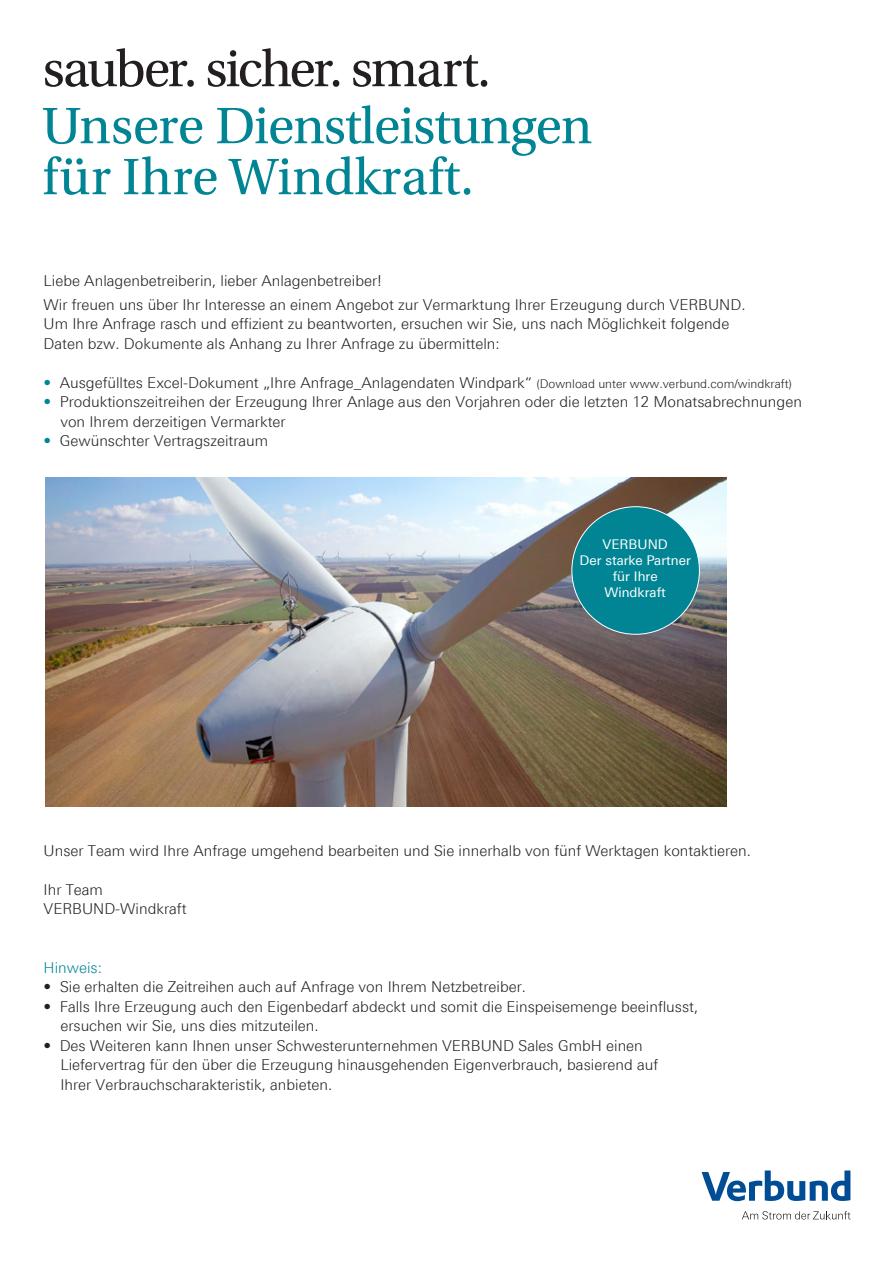
<style>
.page{position:relative;width:893px;height:1263px;background:#fff}
.page>*{position:absolute;margin:0;border:0;box-sizing:border-box;transform-origin:0 0}
.t1{font:54px/51px "Utopia Std";letter-spacing:-.015em;color:#018594}
.t2{font:54px "Utopia Std";letter-spacing:-.035em;color:#231f20}
.t3{font:300 15px/19.5px "Linotype Univers 330";color:#231f20}
.t4{font:300 15px "Linotype Univers 330";color:#018594}
.t5{font:13.35px/16px "Linotype Univers 430";color:#fff;text-align:center}
.s1{color:#018594}
.s2{font-size:12px}
</style>
<div class="page">
<svg style="left:702px;top:1170px;width:148px;height:31px"></svg>
<svg style="left:742px;top:1211px;width:108px;height:8px"></svg>
<img style="left:46px;top:477px;width:680px;height:329px">
<div style="left:572px;top:507px;width:127px;height:127px;background:#018594;border-radius:50%"></div>
<h1 class="t2" style="left:43px;top:40px;width:450px">sauber. sicher. smart.</h1>
<h1 class="t1" style="left:43px;top:101px;width:551px">Unsere Dienstleistungen für Ihre Windkraft.</h1>
<p class="t3" style="left:44px;top:268px;width:703px;line-height:24px">Liebe Anlagenbetreiberin, lieber Anlagenbetreiber!<br>Wir freuen uns über Ihr Interesse an einem Angebot zur Vermarktung Ihrer Erzeugung durch VERBUND.</p>
<p class="t3" style="left:44px;top:314px;width:687px">Um Ihre Anfrage rasch und effizient zu beantworten, ersuchen wir Sie, uns nach Möglichkeit folgende<br>Daten bzw. Dokumente als Anhang zu Ihrer Anfrage zu übermitteln:</p>
<p class="t3" style="left:44px;top:372px;width:750px"><span class="s1">•</span> Ausgefülltes Excel-Dokument „Ihre Anfrage_Anlagendaten Windpark“ <span class="s2">(Download unter www.verbund.com/windkraft)</span></p>
<p class="t3" style="left:60px;top:392px;width:743px;text-indent:-17px"><span class="s1">•</span> Produktionszeitreihen der Erzeugung Ihrer Anlage aus den Vorjahren oder die letzten 12 Monatsabrechnungen von Ihrem derzeitigen Vermarkter</p>
<p class="t3" style="left:44px;top:431px;width:226px"><span class="s1">•</span> Gewünschter Vertragszeitraum</p>
<p class="t5" style="left:580px;top:536px;width:113px">VERBUND<br>Der starke Partner für Ihre<br>Windkraft</p>
<p class="t3" style="left:44px;top:840px;width:709px">Unser Team wird Ihre Anfrage umgehend bearbeiten und Sie innerhalb von fünf Werktagen kontaktieren.</p>
<p class="t3" style="left:44px;top:879px;width:144px">Ihr Team<br>VERBUND-Windkraft</p>
<p class="t4" style="left:44px;top:958px;width:60px">Hinweis:</p>
<p class="t3" style="left:44px;top:977px;width:484px">• Sie erhalten die Zeitreihen auch auf Anfrage von Ihrem Netzbetreiber.</p>
<p class="t3" style="left:60px;top:996px;width:639px;text-indent:-17px">• Falls Ihre Erzeugung auch den Eigenbedarf abdeckt und somit die Einspeisemenge beeinflusst, ersuchen wir Sie, uns dies mitzuteilen.</p>
<p class="t3" style="left:60px;top:1035px;width:599px;text-indent:-17px">• Des Weiteren kann Ihnen unser Schwesterunternehmen VERBUND Sales GmbH einen<br>Liefervertrag für den über die Erzeugung hinausgehenden Eigenverbrauch, basierend auf<br>Ihrer Verbrauchscharakteristik, anbieten.</p>
</div>
